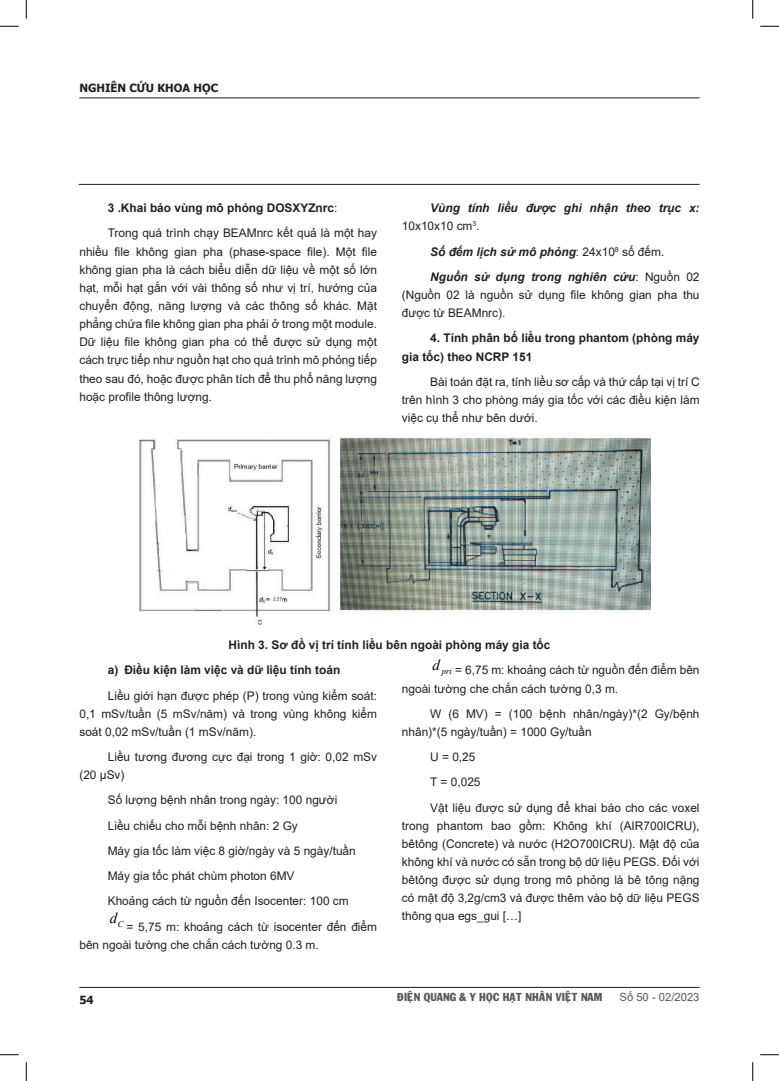
<style>
.page{position:relative;width:779px;height:1081px;background:#fff}
.page>*{position:absolute;margin:0;border:0;box-sizing:border-box;transform-origin:0 0}
.t1{font:italic 15px "Times New Roman";color:#000}
.t2{font:11.88px/18.1px "Arial";color:#231f20;text-align:justify}
.Heading_2{font:700 11.88px/18.1px "Arial";color:#231f20}
.t3{font:italic 700 11.88px/18.1px "Arial";color:#231f20}
.t4{font:11.25px "VNI Franko";color:#57585a}
.t5{font:700 11.25px "Tahoma";color:#231f20}
.t6{font:11.25px "Arial";color:#57585a}
.t7{font:italic 8.62px "Times New Roman";color:#000}
.s1{font-weight:400}
.s2{font-weight:400;font-style:normal}
.s3{font-weight:700;font-style:italic}
</style>
<div class="page">
<hr style="left:79px;top:97px;width:620px;height:1px;background:#231f20">
<hr style="left:79px;top:184px;width:620px;height:1px;background:#231f20">
<img style="left:139px;top:437px;width:512px;height:188px">
<hr style="left:79px;top:986px;width:620px;height:1px;background:#231f20">
<svg style="left:0;top:25px;width:19px;height:2px"></svg>
<svg style="left:760px;top:25px;width:19px;height:2px"></svg>
<svg style="left:0;top:1054px;width:19px;height:1px"></svg>
<svg style="left:760px;top:1054px;width:19px;height:1px"></svg>
<svg style="left:25px;top:0;width:2px;height:19px"></svg>
<svg style="left:25px;top:1062px;width:2px;height:18px"></svg>
<svg style="left:752px;top:0;width:1px;height:19px"></svg>
<svg style="left:752px;top:1062px;width:1px;height:18px"></svg>
<p class="t5" style="left:79px;top:80px;width:140px">NGHIÊN CỨU KHOA HỌC</p>
<p class="Heading_2" style="left:108px;top:199px;width:231px">3 .Khai báo vùng mô phỏng DOSXYZnrc<span class="s1">:</span></p>
<p class="t2" style="left:79px;top:224px;width:299px;text-indent:28px">Trong quá trình chạy BEAMnrc kết quả là một hay nhiều file không gian pha (phase-space file). Một file không gian pha là cách biểu diễn dữ liệu về một số lớn hạt, mỗi hạt gắn với vài thông số như vị trí, hướng của chuyển động, năng lượng và các thông số khác. Mặt phẳng chứa file không gian pha phải ở trong một module.<br>Dữ liệu file không gian pha có thể được sử dụng một cách trực tiếp như nguồn hạt cho quá trình mô phỏng tiếp theo sau đó, hoặc được phân tích để thu phổ năng lượng hoặc profile thông lượng.</p>
<p class="t3" style="left:402px;top:199px;width:299px;text-indent:28px">Vùng tính liều được ghi nhận theo trục x:<br><span class="s2">10x10x10 cm</span><sup>3</sup><span class="s2">.</span></p>
<p class="t3" style="left:430px;top:243px;width:236px">Số đếm lịch sử mô phỏng<span class="s2">: 24x10</span><sup>8</sup> <span class="s2">số đếm.</span></p>
<p class="t2" style="left:402px;top:267px;width:299px;text-indent:28px"><span class="s3">Nguồn sử dụng trong nghiên cứu</span>: Nguồn 02 (Nguồn 02 là nguồn sử dụng file không gian pha thu được từ BEAMnrc).</p>
<p class="Heading_2" style="left:402px;top:329px;width:299px;text-indent:28px">4. Tính phân bố liều trong phantom (phòng máy gia tốc) theo NCRP 151</p>
<p class="t2" style="left:402px;top:372px;width:299px;text-indent:28px">Bài toán đặt ra, tính liều sơ cấp và thứ cấp tại vị trí C trên hình 3 cho phòng máy gia tốc với các điều kiện làm việc cụ thể như bên dưới.</p>
<p class="Heading_2" style="left:229px;top:635px;width:323px">Hình 3. Sơ đồ vị trí tính liều bên ngoài phòng máy gia tốc</p>
<p class="Heading_2" style="left:108px;top:661px;width:234px">a) Điều kiện làm việc và dữ liệu tính toán</p>
<p class="t2" style="left:79px;top:686px;width:299px;text-indent:28px">Liều giới hạn được phép (P) trong vùng kiểm soát:<br>0,1 mSv/tuần (5 mSv/năm) và trong vùng không kiểm soát 0,02 mSv/tuần (1 mSv/năm).</p>
<p class="t2" style="left:79px;top:747px;width:299px;text-indent:28px">Liều tương đương cực đại trong 1 giờ: 0,02 mSv (20 μSv)</p>
<p class="t2" style="left:108px;top:790px;width:231px">Số lượng bệnh nhân trong ngày: 100 người</p>
<p class="t2" style="left:108px;top:816px;width:192px">Liều chiếu cho mỗi bệnh nhân: 2 Gy</p>
<p class="t2" style="left:108px;top:841px;width:250px">Máy gia tốc làm việc 8 giờ/ngày và 5 ngày/tuần</p>
<p class="t2" style="left:108px;top:866px;width:188px">Máy gia tốc phát chùm photon 6MV</p>
<p class="t2" style="left:108px;top:891px;width:242px">Khoảng cách từ nguồn đến Isocenter: 100 cm</p>
<p class="t7" style="left:110px;top:917px;width:15px">C<sup>d</sup></p>
<p class="t1" style="left:432px;top:654px;width:9px">d</p>
<p class="t2" style="left:402px;top:660px;width:299px;text-indent:53px">= 6,75 m: khoảng cách từ nguồn đến điểm bên ngoài tường che chắn cách tường 0,3 m.</p>
<p class="t2" style="left:402px;top:704px;width:299px;text-indent:28px">W (6 MV) = (100 bệnh nhân/ngày)*(2 Gy/bệnh nhân)*(5 ngày/tuần) = 1000 Gy/tuần</p>
<p class="t2" style="left:430px;top:747px;width:47px">U = 0,25</p>
<p class="t2" style="left:430px;top:772px;width:52px">T = 0,025</p>
<p class="t2" style="left:402px;top:798px;width:299px;text-indent:28px">Vật liệu được sử dụng để khai báo cho các voxel trong phantom bao gồm: Không khí (AIR700ICRU), bêtông (Concrete) và nước (H2O700ICRU). Mật độ của không khí và nước có sẵn trong bộ dữ liệu PEGS. Đối với bêtông được sử dụng trong mô phỏng là bê tông nặng có mật độ 3,2g/cm3 và được thêm vào bộ dữ liệu PEGS thông qua egs_gui […]</p>
<p class="t7" style="left:442px;top:664px;width:12px">pri</p>
<p class="t2" style="left:79px;top:917px;width:299px;text-indent:47px">= 5,75 m: khoảng cách từ isocenter đến điểm bên ngoài tường che chắn cách tường 0.3 m.</p>
<p class="t5" style="left:79px;top:991px;width:16px">54</p>
<p class="t4" style="left:397px;top:988px;width:207px">ÑIEÄN QUANG &amp; Y HOÏC HAÏT NHAÂN VIEÄT NAM</p>
<p class="t6" style="left:619px;top:989px;width:82px">Số 50 - 02/2023</p>
</div>
